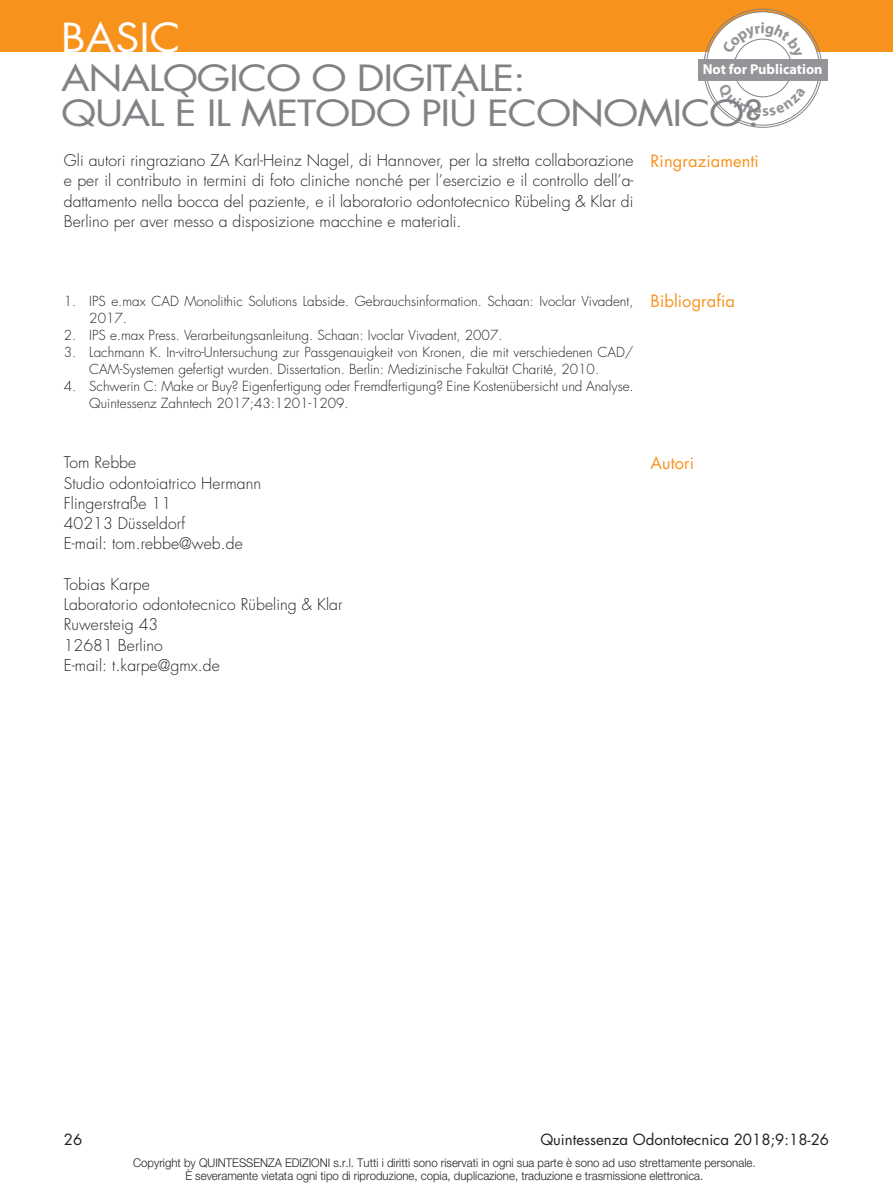
<style>
.page{position:relative;width:893px;height:1191px;background:#fff}
.page>*{position:absolute;margin:0;border:0;box-sizing:border-box;transform-origin:0 0}
.t1{font:39px "Futura Std";color:#fff;scale:1.1 1}
.t2{font:35.1px/34.5px "Futura Std";letter-spacing:-.03em;color:#808285;scale:1.17 1}
.t3{font:16.5px "Futura Std";letter-spacing:.005em;color:#f7931d}
.t4{font:300 15.75px/20.2px "Futura Std";letter-spacing:.005em;color:#231f20}
.t5{font:15px "Futura Std";color:#231f20}
.t6{font:700 14.25px "Myriad Pro";color:#fff}
.t7{font:300 13.5px/17px "Futura Std";color:#231f20}
.t8{font:300 12px/13.5px "Helvetica Neue LT Std";color:#231f20;text-align:center;scale:.95 1}
</style>
<div class="page">
<div style="left:0;top:0;width:893px;height:52px;background:#f7931d"></div>
<div style="left:706px;top:12px;width:113px;height:113px;background:#fff;border-radius:50%"></div>
<div style="left:698px;top:59px;width:130px;height:22px;background:#939598"></div>
<svg style="left:717px;top:83px;width:89px;height:33px"></svg>
<svg style="left:722px;top:22px;width:80px;height:37px"></svg>
<h1 class="t1" style="left:61px;top:13px;width:110px">BASIC</h1>
<h2 class="t2" style="left:61px;top:61px;width:602px">ANALOGICO O DIGITALE:<br>QUAL È IL METODO PIÙ ECONOMICO?</h2>
<p class="t4" style="left:64px;top:151px;width:571px;text-align:justify">Gli autori ringraziano ZA Karl-Heinz Nagel, di Hannover, per la stretta collaborazione e per il contributo in termini di foto cliniche nonché per l’esercizio e il controllo dell’a&shy;dattamento nella bocca del paziente, e il laboratorio odontotecnico Rübeling &amp; Klar di Berlino per aver messo a disposizione macchine e materiali.</p>
<p class="t6" style="left:703px;top:60px;width:121px">Not for Publication</p>
<p class="t3" style="left:651px;top:150px;width:110px">Ringraziamenti</p>
<p class="t7" style="left:89px;top:293px;width:546px;text-indent:-26px">1. IPS e.max CAD Monolithic Solutions Labside. Gebrauchsinformation. Schaan: Ivoclar Vivadent,<br>2017.</p>
<p class="t7" style="left:64px;top:327px;width:440px">2. IPS e.max Press. Verarbeitungsanleitung. Schaan: Ivoclar Vivadent, 2007.</p>
<p class="t7" style="left:89px;top:344px;width:546px;text-indent:-26px">3. Lachmann K. In-vitro-Untersuchung zur Passgenauigkeit von Kronen, die mit verschiedenen CAD/<br>CAM-Systemen gefertigt wurden. Dissertation. Berlin: Medizinische Fakultät Charité, 2010.</p>
<p class="t7" style="left:89px;top:378px;width:546px;text-indent:-26px">4. Schwerin C: Make or Buy? Eigenfertigung oder Fremdfertigung? Eine Kostenübersicht und Analyse.<br>Quintessenz Zahntech 2017;43:1201-1209.</p>
<p class="t3" style="left:651px;top:290px;width:86px">Bibliografia</p>
<p class="t4" style="left:64px;top:453px;width:199px">Tom Rebbe<br>Studio odontoiatrico Hermann<br>Flingerstraße 11<br>40213 Düsseldorf<br>E-mail: tom.rebbe@web.de</p>
<p class="t4" style="left:64px;top:574px;width:280px">Tobias Karpe<br>Laboratorio odontotecnico Rübeling &amp; Klar<br>Ruwersteig 43<br>12681 Berlino<br>E-mail: t.karpe@gmx.de</p>
<p class="t3" style="left:651px;top:452px;width:45px">Autori</p>
<p class="t5" style="left:64px;top:1129px;width:20px">26</p>
<p class="t5" style="left:540px;top:1129px;width:290px">Quintessenza Odontotecnica 2018;9:18-26</p>
<p class="t8" style="left:133px;top:1155px;width:657px">Copyright by QUINTESSENZA EDIZIONI s.r.l. Tutti i diritti sono riservati in ogni sua parte è sono ad uso strettamente personale.<br>È severamente vietata ogni tipo di riproduzione, copia, duplicazione, traduzione e trasmissione elettronica.</p>
</div>
